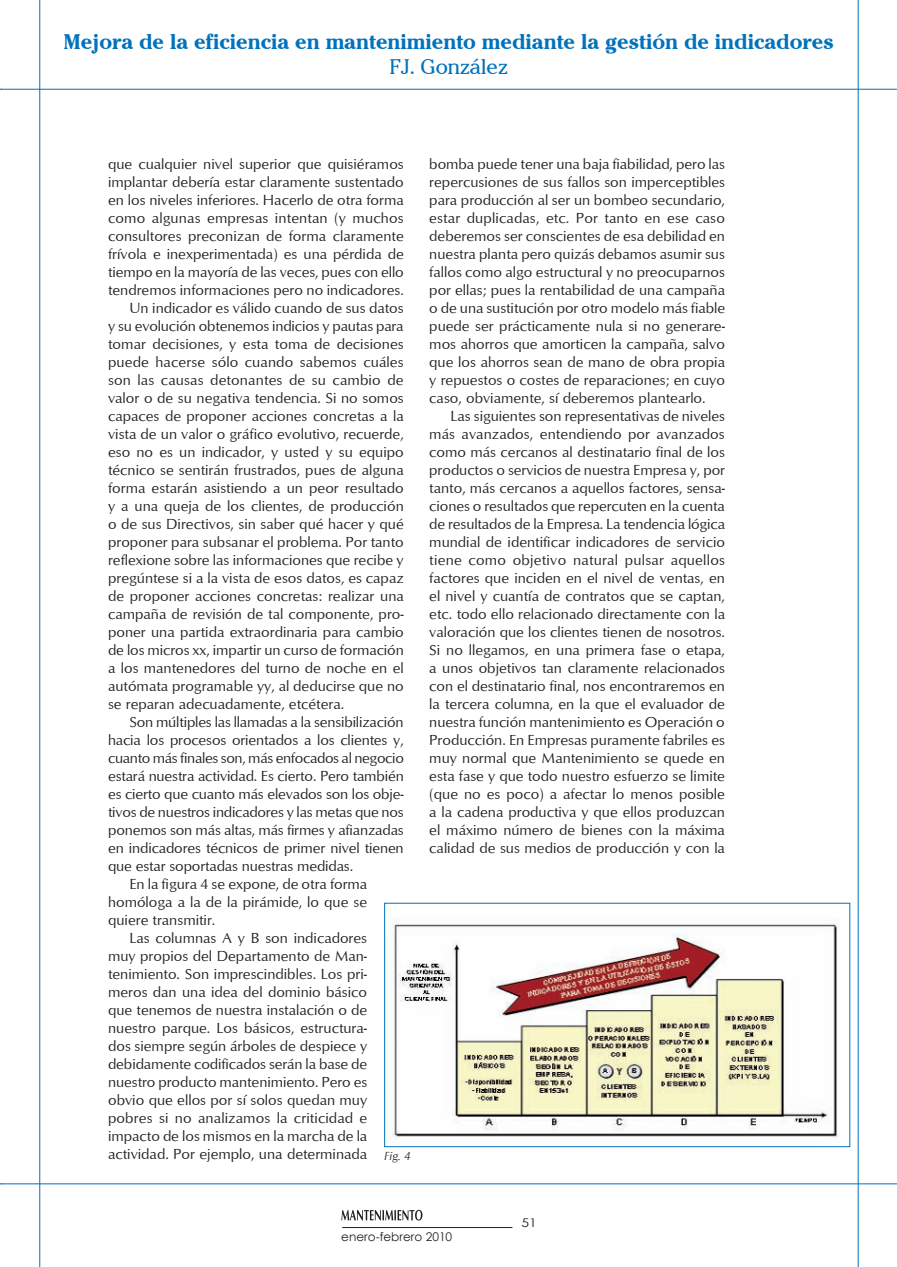
<style>
.page{position:relative;width:897px;height:1267px;background:#fff}
.page>*{position:absolute;margin:0;border:0;box-sizing:border-box;transform-origin:0 0}
.t1{font:700 21px "Cheltenham IT Cby BT";color:#0072bc}
.t2{font:21px "Cheltenham IT Cby BT";color:#0072bc}
._08_text{font:15px/18px "Optimum";color:#231f20;text-align:justify}
.t3{font:12px "Century Gothic";color:#231f20}
._07_peu_il_lustració{font:italic 12px "Optimum";color:#231f20}
.t4{font:12px "Century Gothic";color:#231f20;scale:1.15 1}
</style>
<div class="page">
<hr style="left:39px;top:0;width:1px;height:1266px;background:#0072bc">
<hr style="left:857px;top:0;width:1px;height:1266px;background:#0072bc">
<hr style="left:2px;top:1183px;width:894px;height:1px;background:#0072bc">
<hr style="left:342px;top:1227px;width:170px;height:1px;background:#231f20">
<svg style="left:341px;top:1209px;width:81px;height:11px"></svg>
<hr style="left:2px;top:89px;width:894px;height:1px;background:#0072bc">
<img style="left:392px;top:919px;width:448px;height:220px">
<h1 class="t1" style="left:63px;top:29px;width:771px">Mejora de la eficiencia en mantenimiento mediante la gestión de indicadores</h1>
<h1 class="t2" style="left:389px;top:54px;width:120px">FJ. González</h1>
<p class="_08_text" style="left:108px;top:154px;width:297px">que cualquier nivel superior que quisiéramos implantar debería estar claramente sustentado en los niveles inferiores. Hacerlo de otra forma como algunas empresas intentan (y muchos consultores preconizan de forma claramente frívola e inexperimentada) es una pérdida de tiempo en la mayoría de las veces, pues con ello tendremos informaciones pero no indicadores.</p>
<p class="_08_text" style="left:108px;top:298px;width:297px;text-indent:21px">Un indicador es válido cuando de sus datos y su evolución obtenemos indicios y pautas para tomar decisiones, y esta toma de decisiones puede hacerse sólo cuando sabemos cuáles son las causas detonantes de su cambio de valor o de su negativa tendencia. Si no somos capaces de proponer acciones concretas a la vista de un valor o gráfico evolutivo, recuerde, eso no es un indicador, y usted y su equipo técnico se sentirán frustrados, pues de alguna forma estarán asistiendo a un peor resultado y a una queja de los clientes, de producción o de sus Directivos, sin saber qué hacer y qué proponer para subsanar el problema. Por tanto reflexione sobre las informaciones que recibe y pregúntese si a la vista de esos datos, es capaz de proponer acciones concretas: realizar una campaña de revisión de tal componente, pro&shy;poner una partida extraordinaria para cambio de los micros xx, impartir un curso de formación a los mantenedores del turno de noche en el autómata programable yy, al deducirse que no se reparan adecuadamente, etcétera.</p>
<p class="_08_text" style="left:108px;top:712px;width:297px;text-indent:21px">Son múltiples las llamadas a la sensibilización hacia los procesos orientados a los clientes y, cuanto más finales son, más enfocados al negocio estará nuestra actividad. Es cierto. Pero también es cierto que cuanto más elevados son los obje&shy;tivos de nuestros indicadores y las metas que nos ponemos son más altas, más firmes y afianzadas en indicadores técnicos de primer nivel tienen que estar soportadas nuestras medidas.</p>
<p class="_08_text" style="left:108px;top:874px;width:261px;text-indent:21px">En la figura 4 se expone, de otra forma homóloga a la de la pirámide, lo que se quiere transmitir.</p>
<p class="_08_text" style="left:108px;top:928px;width:261px;text-indent:21px">Las columnas A y B son indicadores muy propios del Departamento de Man&shy;tenimiento. Son imprescindibles. Los pri&shy;meros dan una idea del dominio básico que tenemos de nuestra instalación o de nuestro parque. Los básicos, estructura&shy;dos siempre según árboles de despiece y debidamente codificados serán la base de nuestro producto mantenimiento. Pero es obvio que ellos por sí solos quedan muy pobres si no analizamos la criticidad e impacto de los mismos en la marcha de la actividad. Por ejemplo, una determinada</p>
<p class="_07_peu_il_lustració" style="left:384px;top:1148px;width:28px">Fig. 4</p>
<p class="_08_text" style="left:429px;top:154px;width:297px">bomba puede tener una baja fiabilidad, pero las repercusiones de sus fallos son imperceptibles para producción al ser un bombeo secundario, estar duplicadas, etc. Por tanto en ese caso deberemos ser conscientes de esa debilidad en nuestra planta pero quizás debamos asumir sus fallos como algo estructural y no preocuparnos por ellas; pues la rentabilidad de una campaña o de una sustitución por otro modelo más fiable puede ser prácticamente nula si no generare&shy;mos ahorros que amorticen la campaña, salvo que los ahorros sean de mano de obra propia y repuestos o costes de reparaciones; en cuyo caso, obviamente, sí deberemos plantearlo.</p>
<p class="_08_text" style="left:429px;top:406px;width:297px;text-indent:21px">Las siguientes son representativas de niveles más avanzados, entendiendo por avanzados como más cercanos al destinatario final de los productos o servicios de nuestra Empresa y, por tanto, más cercanos a aquellos factores, sensa&shy;ciones o resultados que repercuten en la cuenta de resultados de la Empresa. La tendencia lógica mundial de identificar indicadores de servicio tiene como objetivo natural pulsar aquellos factores que inciden en el nivel de ventas, en el nivel y cuantía de contratos que se captan, etc. todo ello relacionado directamente con la valoración que los clientes tienen de nosotros.<br>Si no llegamos, en una primera fase o etapa, a unos objetivos tan claramente relacionados con el destinatario final, nos encontraremos en la tercera columna, en la que el evaluador de nuestra función mantenimiento es Operación o Producción. En Empresas puramente fabriles es muy normal que Mantenimiento se quede en esta fase y que todo nuestro esfuerzo se limite (que no es poco) a afectar lo menos posible a la cadena productiva y que ellos produzcan el máximo número de bienes con la máxima calidad de sus medios de producción y con la</p>
<p class="t4" style="left:521px;top:1214px;width:15px">51</p>
<p class="t3" style="left:341px;top:1228px;width:112px">enero-febrero 2010</p>
</div>
